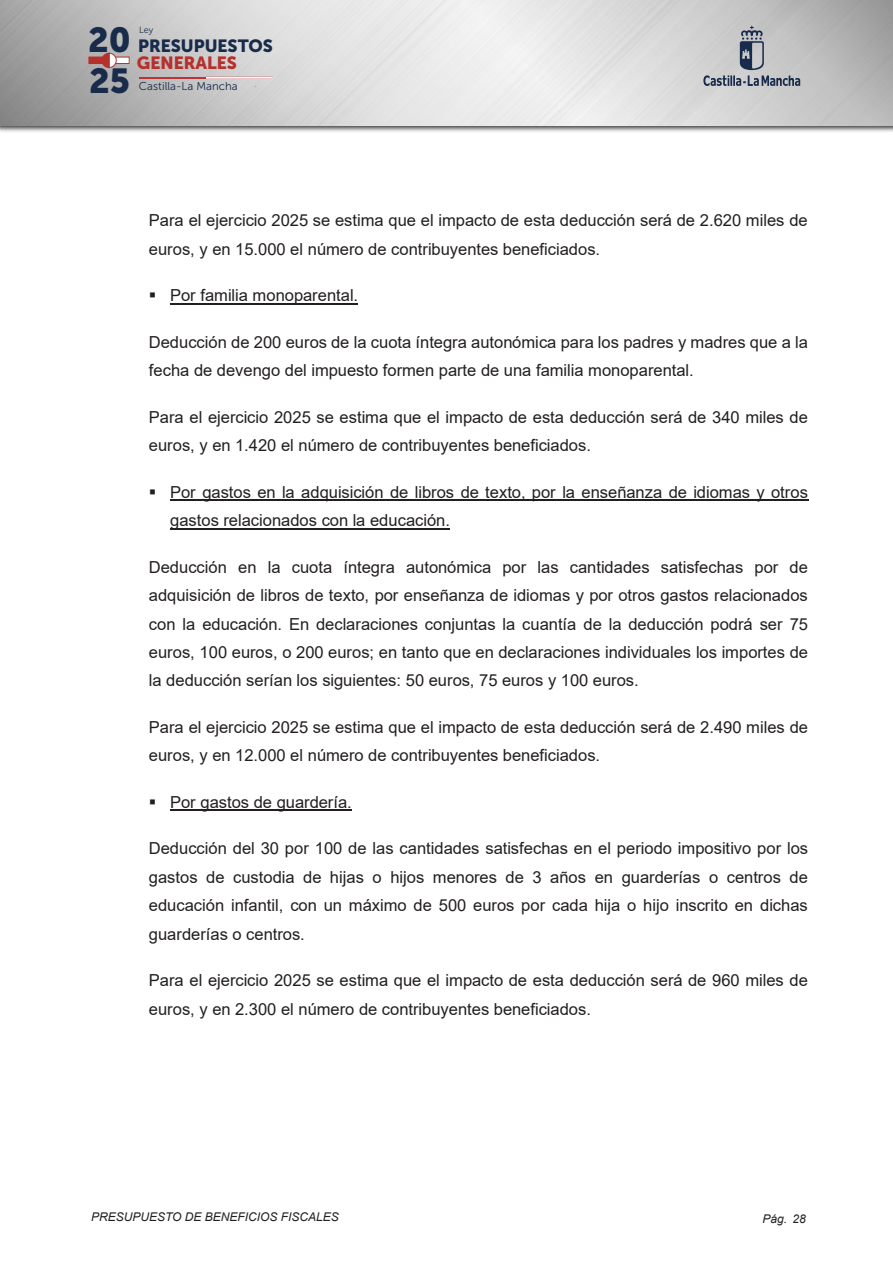
<style>
.page{position:relative;width:893px;height:1263px;background:#fff}
.page>*{position:absolute;margin:0;border:0;box-sizing:border-box;transform-origin:0 0}
.t1{font:34.5px "Museo Sans Cyrl 900";color:#182b4b}
.t2{font:17.55px "Museo Sans Cyrl 900";color:#182b4b}
.t3{font:17.55px "Museo Sans Cyrl 900";color:#b6302c}
.t4{font:16.5px/28.5px "Arial";color:#231f20}
.t5{font:italic 12px "Arial";color:#231f20}
.t6{font:11.4px "Museo Sans 300";color:#182b4b}
.t7{font:9px "Museo Sans 300";color:#182b4b}
</style>
<div class="page">
<img style="left:0;top:125px;width:893px;height:7px">
<img style="left:0;top:0;width:893px;height:125px">
<svg style="left:703px;top:26px;width:97px;height:60px;background:#adb0b5"></svg>
<hr style="left:139px;top:77px;width:67px;height:1px;background:#bc3436">
<hr style="left:206px;top:77px;width:67px;height:1px;background:#bc3436">
<div style="left:89px;top:57px;width:20px;height:7px;background:#b6302c"></div>
<div style="left:109px;top:57px;width:20px;height:7px;background:#fff"></div>
<div style="left:109px;top:57px;width:21px;height:7px;border:1px solid #b6302c"></div>
<svg style="left:101px;top:53px;width:16px;height:15px"></svg>
<hr style="left:170px;top:303px;width:188px;height:1px;background:#231f20">
<hr style="left:170px;top:499px;width:638px;height:2px;background:#231f20">
<hr style="left:170px;top:528px;width:280px;height:1px;background:#231f20">
<hr style="left:170px;top:810px;width:182px;height:1px;background:#231f20">
<h1 class="t1" style="left:88px;top:20px;width:44px">20</h1>
<h1 class="t1" style="left:89px;top:62px;width:42px">25</h1>
<p class="t7" style="left:139px;top:25px;width:16px">Ley</p>
<p class="t2" style="left:138px;top:35px;width:136px">PRESUPUESTOS</p>
<p class="t3" style="left:137px;top:53px;width:102px">GENERALES</p>
<p class="t6" style="left:139px;top:80px;width:100px">Castilla-La Mancha</p>
<p class="t4" style="left:149px;top:206px;width:660px">Para el ejercicio 2025 se estima que el impacto de esta deducción será de 2.620 miles de euros, y en 15.000 el número de contribuyentes beneficiados.</p>
<p class="t4" style="left:149px;top:281px;width:211px">▪ Por familia monoparental.</p>
<p class="t4" style="left:149px;top:328px;width:661px">Deducción de 200 euros de la cuota íntegra autonómica para los padres y madres que a la fecha de devengo del impuesto formen parte de una familia monoparental.</p>
<p class="t4" style="left:149px;top:403px;width:661px">Para el ejercicio 2025 se estima que el impacto de esta deducción será de 340 miles de euros, y en 1.420 el número de contribuyentes beneficiados.</p>
<p class="t4" style="left:170px;top:477px;width:639px;text-indent:-21px">▪ Por gastos en la adquisición de libros de texto, por la enseñanza de idiomas y otros gastos relacionados con la educación.</p>
<p class="t4" style="left:149px;top:553px;width:661px;text-align:justify">Deducción en la cuota íntegra autonómica por las cantidades satisfechas por de adquisición de libros de texto, por enseñanza de idiomas y por otros gastos relacionados con la educación. En declaraciones conjuntas la cuantía de la deducción podrá ser 75 euros, 100 euros, o 200 euros; en tanto que en declaraciones individuales los importes de la deducción serían los siguientes: 50 euros, 75 euros y 100 euros.</p>
<p class="t4" style="left:149px;top:713px;width:661px">Para el ejercicio 2025 se estima que el impacto de esta deducción será de 2.490 miles de euros, y en 12.000 el número de contribuyentes beneficiados.</p>
<p class="t4" style="left:149px;top:788px;width:204px">▪ Por gastos de guardería.</p>
<p class="t4" style="left:149px;top:834px;width:661px;text-align:justify">Deducción del 30 por 100 de las cantidades satisfechas en el periodo impositivo por los gastos de custodia de hijas o hijos menores de 3 años en guarderías o centros de educación infantil, con un máximo de 500 euros por cada hija o hijo inscrito en dichas guarderías o centros.</p>
<p class="t4" style="left:149px;top:966px;width:661px">Para el ejercicio 2025 se estima que el impacto de esta deducción será de 960 miles de euros, y en 2.300 el número de contribuyentes beneficiados.</p>
<p class="t5" style="left:91px;top:1209px;width:249px">PRESUPUESTO DE BENEFICIOS FISCALES</p>
<p class="t5" style="left:763px;top:1211px;width:45px">Pág. 28</p>
</div>
